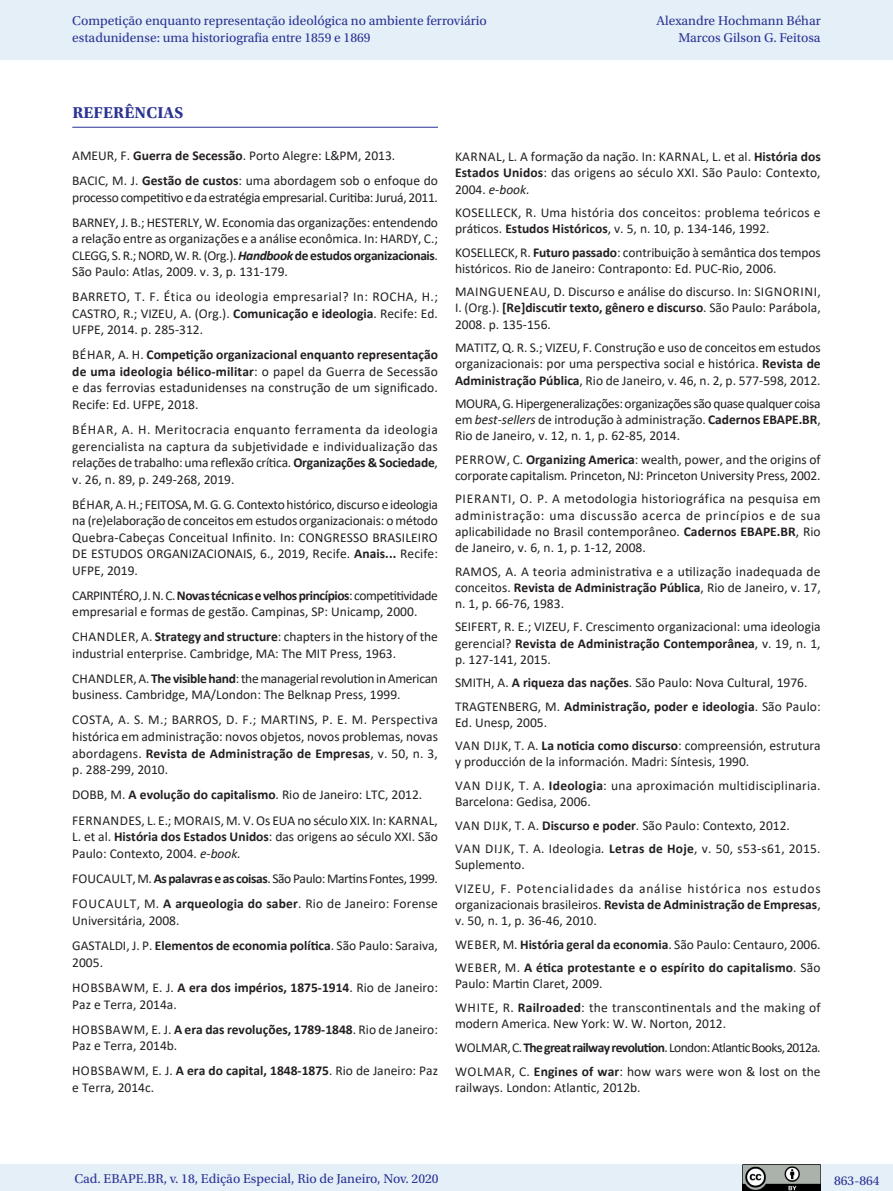
<style>
.page{position:relative;width:893px;height:1191px;background:#fff}
.page>*{position:absolute;margin:0;border:0;box-sizing:border-box;transform-origin:0 0}
._07_1_sub_1{font:700 16.5px "Utopia Std";letter-spacing:.01em;color:#2b3393}
.Referencias{font:13.5px/16.2px "Calibri";color:#231f20;text-align:justify}
.Referencias-2{font:13.5px/16.2px "Calibri";letter-spacing:.02em;color:#231f20}
.t1{font:13.5px/16.5px "Utopia Std";color:#2b3393}
.Referencias-3{font:13.5px/16.5px "Calibri";letter-spacing:-.025em;color:#231f20}
.Referencias-4{font:700 13.5px/16.2px "Calibri";letter-spacing:.01em;color:#231f20}
.Referencias-5{font:13.5px "Calibri";letter-spacing:-.045em;color:#231f20}
.Referencias-6{font:13.5px "Calibri";letter-spacing:-.03em;color:#231f20}
.s1{font-weight:700}
.s2{font-weight:700;font-style:italic}
.s3{font-style:italic}
.s4{font-weight:400}
</style>
<div class="page">
<div style="left:0;top:1164px;width:893px;height:27px;background:#e4eff8"></div>
<img style="left:743px;top:1164px;width:78px;height:27px">
<div style="left:0;top:0;width:893px;height:60px;background:#e4eff8"></div>
<hr style="left:72px;top:127px;width:366px;height:1px;background:#2b3393">
<p class="t1" style="left:72px;top:13px;width:416px">Competição enquanto representação ideológica no ambiente ferroviário estadunidense: uma historiografia entre 1859 e 1869</p>
<p class="t1" style="left:656px;top:13px;width:166px;text-align:right">Alexandre Hochmann Béhar<br>Marcos Gilson G. Feitosa</p>
<p class="_07_1_sub_1" style="left:72px;top:103px;width:113px">REFERÊNCIAS</p>
<p class="Referencias" style="left:72px;top:147px;width:325px">AMEUR, F. <span class="s1">Guerra de Secessão</span>. Porto Alegre: L&amp;PM, 2013.</p>
<p class="Referencias-3" style="left:72px;top:172px;width:367px">BACIC, M. J. <span class="s1">Gestão de custos</span>: uma abordagem sob o enfoque do processo competitivo e da estratégia empresarial. Curitiba: Juruá, 2011.</p>
<p class="Referencias" style="left:72px;top:214px;width:367px">BARNEY, J. B.; HESTERLY, W. Economia das organizações: entendendo a relação entre as organizações e a análise econômica. In: HARDY, C.; CLEGG, S. R.; NORD, W. R. (Org.). <span class="s2">Handbook</span> <span class="s1">de estudos organizacionais</span>.<br>São Paulo: Atlas, 2009. v. 3, p. 131-179.</p>
<p class="Referencias" style="left:72px;top:288px;width:367px">BARRETO, T. F. Ética ou ideologia empresarial? In: ROCHA, H.; CASTRO, R.; VIZEU, A. (Org.). <span class="s1">Comunicação e ideologia</span>. Recife: Ed.<br>UFPE, 2014. p. 285-312.</p>
<p class="Referencias" style="left:72px;top:346px;width:367px">BÉHAR, A. H. <span class="s1">Competição organizacional enquanto representação de uma ideologia bélico-militar</span>: o papel da Guerra de Secessão e das ferrovias estadunidenses na construção de um significado.<br>Recife: Ed. UFPE, 2018.</p>
<p class="Referencias" style="left:72px;top:421px;width:367px">BÉHAR, A. H. Meritocracia enquanto ferramenta da ideologia gerencialista na captura da subjetividade e individualização das relações de trabalho: uma reflexão crítica. <span class="s1">Organizações &amp; Sociedade</span>, v. 26, n. 89, p. 249-268, 2019.</p>
<p class="Referencias" style="left:72px;top:495px;width:367px">BÉHAR, A. H.; FEITOSA, M. G. G. Contexto histórico, discurso e ideologia na (re)elaboração de conceitos em estudos organizacionais: o método Quebra-Cabeças Conceitual Infinito. In: CONGRESSO BRASILEIRO DE ESTUDOS ORGANIZACIONAIS, 6., 2019, Recife. <span class="s1">Anais...</span> Recife:<br>UFPE, 2019.</p>
<p class="Referencias" style="left:72px;top:586px;width:367px">CARPINTÉRO, J. N. C. <span class="s1">Novas técnicas e velhos princípios</span>: competitividade empresarial e formas de gestão. Campinas, SP: Unicamp, 2000.</p>
<p class="Referencias" style="left:72px;top:628px;width:367px">CHANDLER, A. <span class="s1">Strategy and structure</span>: chapters in the history of the industrial enterprise. Cambridge, MA: The MIT Press, 1963.</p>
<p class="Referencias" style="left:72px;top:669px;width:367px">CHANDLER, A. <span class="s1">The visible hand</span>: the managerial revolution in American business. Cambridge, MA/London: The Belknap Press, 1999.</p>
<p class="Referencias" style="left:72px;top:711px;width:367px;line-height:16.6px">COSTA, A. S. M.; BARROS, D. F.; MARTINS, P. E. M. Perspectiva histórica em administração: novos objetos, novos problemas, novas abordagens. <span class="s1">Revista de Administração de Empresas</span>, v. 50, n. 3, p. 288-299, 2010.</p>
<p class="Referencias" style="left:72px;top:786px;width:351px">DOBB, M. <span class="s1">A evolução do capitalismo</span>. Rio de Janeiro: LTC, 2012.</p>
<p class="Referencias" style="left:72px;top:811px;width:367px;line-height:16.6px">FERNANDES, L. E.; MORAIS, M. V. Os EUA no século XIX. In: KARNAL, L. et al. <span class="s1">História dos Estados Unidos</span>: das origens ao século XXI. São Paulo: Contexto, 2004. <span class="s3">e-book.</span></p>
<p class="Referencias-6" style="left:72px;top:869px;width:367px">FOUCAULT, M. <span class="s1">As palavras e as coisas</span>. São Paulo: Martins Fontes, 1999.</p>
<p class="Referencias" style="left:72px;top:895px;width:367px;line-height:16.6px">FOUCAULT, M. <span class="s1">A arqueologia do saber</span>. Rio de Janeiro: Forense<br>Universitária, 2008.</p>
<p class="Referencias" style="left:72px;top:937px;width:367px;line-height:16.6px">GASTALDI, J. P. <span class="s1">Elementos de economia política</span>. São Paulo: Saraiva,<br>2005.</p>
<p class="Referencias" style="left:72px;top:978px;width:367px;line-height:16.6px">HOBSBAWM, E. J. <span class="s1">A era dos impérios, 1875-1914</span>. Rio de Janeiro:<br>Paz e Terra, 2014a.</p>
<p class="Referencias" style="left:72px;top:1020px;width:367px;line-height:16.6px">HOBSBAWM, E. J. <span class="s1">A era das revoluções, 1789-1848</span>. Rio de Janeiro:<br>Paz e Terra, 2014b.</p>
<p class="Referencias" style="left:72px;top:1062px;width:367px;line-height:16.6px">HOBSBAWM, E. J. <span class="s1">A era do capital, 1848-1875</span>. Rio de Janeiro: Paz e Terra, 2014c.</p>
<p class="Referencias" style="left:455px;top:148px;width:367px">KARNAL, L. A formação da nação. In: KARNAL, L. et al. <span class="s1">História dos Estados Unidos</span>: das origens ao século XXI. São Paulo: Contexto, 2004. <span class="s3">e-book.</span></p>
<p class="Referencias-2" style="left:455px;top:204px;width:367px">KOSELLECK, R. Uma história dos conceitos: problema teóricos e práticos. <span class="s1">Estudos Históricos</span>, v. 5, n. 10, p. 134-146, 1992.</p>
<p class="Referencias" style="left:455px;top:244px;width:367px">KOSELLECK, R. <span class="s1">Futuro passado</span>: contribuição à semântica dos tempos históricos. Rio de Janeiro: Contraponto: Ed. PUC-Rio, 2006.</p>
<p class="Referencias" style="left:455px;top:283px;width:367px">MAINGUENEAU, D. Discurso e análise do discurso. In: SIGNORINI, I. (Org.). <span class="s1">[Re]discutir texto, gênero e discurso</span>. São Paulo: Parábola, 2008. p. 135-156.</p>
<p class="Referencias" style="left:455px;top:339px;width:367px">MATITZ, Q. R. S.; VIZEU, F. Construção e uso de conceitos em estudos organizacionais: por uma perspectiva social e histórica. <span class="s1">Revista de Administração Pública</span>, Rio de Janeiro, v. 46, n. 2, p. 577-598, 2012.</p>
<p class="Referencias" style="left:455px;top:395px;width:367px">MOURA, G. Hipergeneralizações: organizações são quase qualquer coisa em <span class="s3">best-sellers</span> de introdução à administração. <span class="s1">Cadernos EBAPE.BR</span>, Rio de Janeiro, v. 12, n. 1, p. 62-85, 2014.</p>
<p class="Referencias" style="left:455px;top:451px;width:367px">PERROW, C. <span class="s1">Organizing America</span>: wealth, power, and the origins of corporate capitalism<span class="s3">.</span> Princeton, NJ: Princeton University Press, 2002.</p>
<p class="Referencias" style="left:455px;top:490px;width:367px">PIERANTI, O. P. A metodologia historiográfica na pesquisa em administração: uma discussão acerca de princípios e de sua aplicabilidade no Brasil contemporâneo. <span class="s1">Cadernos EBAPE.BR</span>, Rio de Janeiro, v. 6, n. 1, p. 1-12, 2008.</p>
<p class="Referencias" style="left:455px;top:562px;width:367px">RAMOS, A. A teoria administrativa e a utilização inadequada de conceitos. <span class="s1">Revista de Administração Pública</span>, Rio de Janeiro, v. 17, n. 1, p. 66-76, 1983.</p>
<p class="Referencias" style="left:455px;top:618px;width:367px">SEIFERT, R. E.; VIZEU, F. Crescimento organizacional: uma ideologia gerencial? <span class="s1">Revista de Administração Contemporânea</span>, v. 19, n. 1, p. 127-141, 2015.</p>
<p class="Referencias" style="left:455px;top:674px;width:354px">SMITH, A. <span class="s1">A riqueza das nações</span>. São Paulo: Nova Cultural, 1976.</p>
<p class="Referencias" style="left:455px;top:697px;width:367px">TRAGTENBERG, M. <span class="s1">Administração, poder e ideologia</span>. São Paulo:<br>Ed. Unesp, 2005.</p>
<p class="Referencias" style="left:455px;top:737px;width:367px">VAN DIJK, T. A. <span class="s1">La noticia como discurso</span>: compreensión, estrutura y producción de la información. Madri: Síntesis, 1990.</p>
<p class="Referencias-2" style="left:455px;top:777px;width:367px">VAN DIJK, T. A. <span class="s1">Ideologia</span>: una aproximación multidisciplinaria.<br>Barcelona: Gedisa, 2006.</p>
<p class="Referencias" style="left:455px;top:816px;width:336px">VAN DIJK, T. A. <span class="s1">Discurso e poder</span>. São Paulo: Contexto, 2012.</p>
<p class="Referencias-2" style="left:455px;top:840px;width:367px">VAN DIJK, T. A. Ideologia<span class="s3">.</span> <span class="s1">Letras de Hoje</span>, v. 50, s53-s61, 2015.<br>Suplemento.</p>
<p class="Referencias" style="left:455px;top:879px;width:367px">VIZEU, F. Potencialidades da análise histórica nos estudos organizacionais brasileiros. <span class="s1">Revista de Administração de Empresas</span>, v. 50, n. 1, p. 36-46, 2010.</p>
<p class="Referencias" style="left:455px;top:935px;width:367px">WEBER, M. <span class="s1">História geral da economia</span>. São Paulo: Centauro, 2006.</p>
<p class="Referencias-4" style="left:455px;top:959px;width:367px"><span class="s4">WEBER, M.</span> A ética protestante e o espírito do capitalismo<span class="s4">. São<br>Paulo: Martin Claret, 2009.</span></p>
<p class="Referencias-2" style="left:455px;top:998px;width:367px">WHITE, R. <span class="s1">Railroaded</span>: the transcontinentals and the making of modern America. New York: W. W. Norton, 2012.</p>
<p class="Referencias-5" style="left:455px;top:1038px;width:367px">WOLMAR, C. <span class="s1">The great railway revolution</span>. London: Atlantic Books, 2012a.</p>
<p class="Referencias" style="left:455px;top:1062px;width:367px">WOLMAR, C. <span class="s1">Engines of war</span>: how wars were won &amp; lost on the railways. London: Atlantic, 2012b.</p>
<p class="t1" style="left:74px;top:1170px;width:366px">Cad. EBAPE.BR, v. 18, Edição Especial, Rio de Janeiro, Nov. 2020</p>
<p class="t1" style="left:834px;top:1172px;width:47px">863-864</p>
</div>
